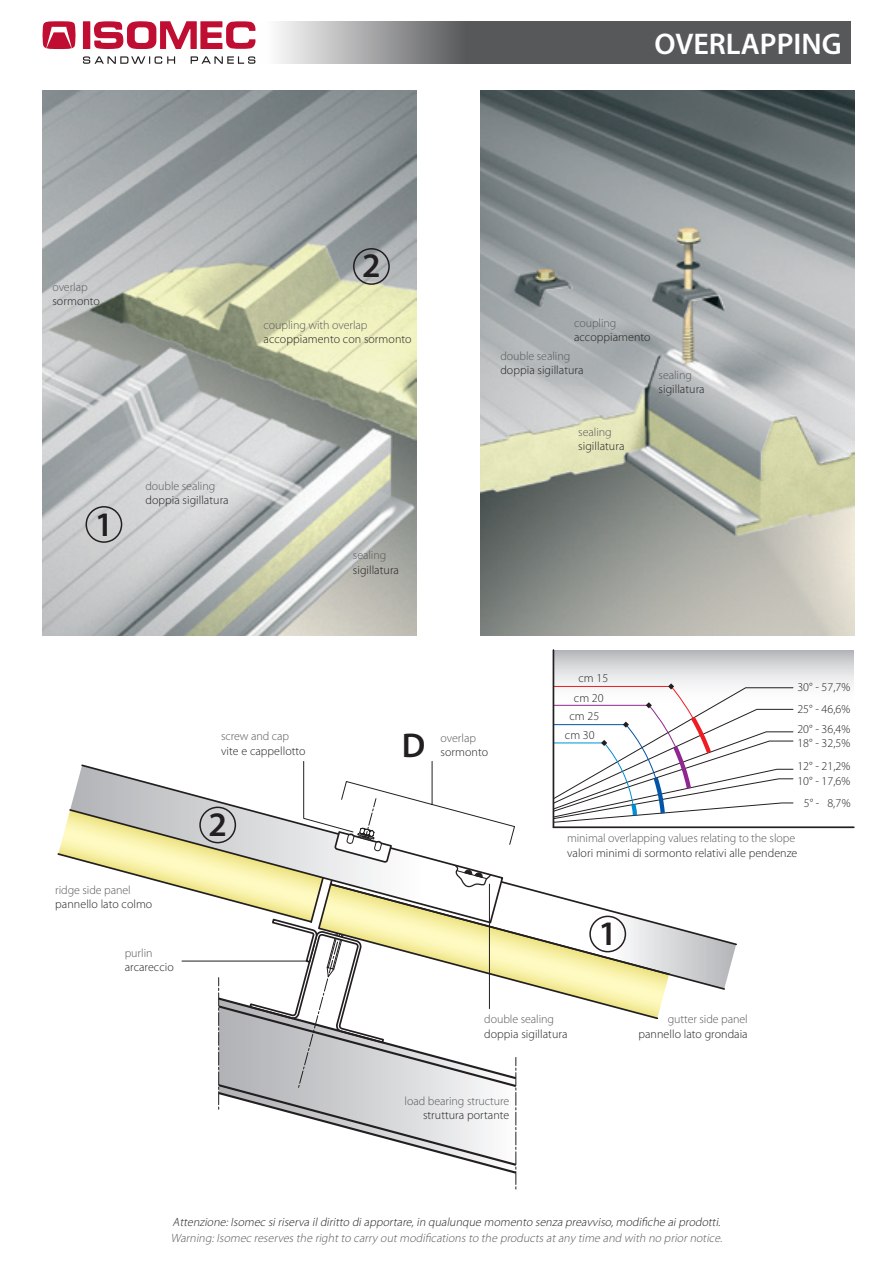
<style>
.page{position:relative;width:893px;height:1263px;background:#fff}
.page>*{position:absolute;margin:0;border:0;box-sizing:border-box;transform-origin:0 0}
._13_Testo_ITA_Descri{font:600 34.5px "Myriad Pro";color:#231f20}
._01_Titolo_Superiore{font:600 30px "Myriad Pro";color:#fff}
._13_Testo_ITA_Descri-2{font:300 12px/21.8px "Myriad Pro";letter-spacing:.005em;color:#231f20}
._15_Testo_ING{font:300 12px "Myriad Pro";letter-spacing:-.005em;color:#57585a}
._13_Testo_ITA_Descri-3{font:italic 300 12px "Myriad Pro";color:#231f20}
._13_Testo_ITA_Descri-4{font:italic 300 12px "Myriad Pro";color:#57585a}
</style>
<div class="page">
<svg style="left:278px;top:21px;width:572px;height:43px;background:#717173"></svg>
<svg style="left:83px;top:56px;width:92px;height:8px"></svg>
<svg style="left:191px;top:56px;width:64px;height:8px"></svg>
<svg style="left:83px;top:21px;width:172px;height:28px"></svg>
<svg style="left:43px;top:21px;width:33px;height:28px"></svg>
<svg style="left:671px;top:926px;width:66px;height:64px"></svg>
<svg style="left:517px;top:885px;width:154px;height:135px"></svg>
<svg style="left:57px;top:761px;width:460px;height:428px"></svg>
<svg style="left:554px;top:650px;width:300px;height:176px"></svg>
<hr style="left:553px;top:826px;width:301px;height:2px;background:#231f20">
<hr style="left:553px;top:650px;width:1px;height:177px;background:#231f20">
<svg style="left:554px;top:683px;width:239px;height:140px"></svg>
<hr style="left:182px;top:961px;width:125px;height:1px;background:#231f20">
<hr style="left:489px;top:884px;width:1px;height:125px;background:#231f20">
<img style="left:43px;top:91px;width:373px;height:544px">
<img style="left:480px;top:91px;width:374px;height:544px">
<div style="left:199px;top:806px;width:37px;height:37px;border:2px solid #231f20;border-radius:50%"></div>
<div style="left:589px;top:916px;width:37px;height:36px;border:2px solid #231f20;border-radius:50%"></div>
<div style="left:353px;top:248px;width:37px;height:37px;border:2px solid #231f20;border-radius:50%"></div>
<div style="left:86px;top:506px;width:36px;height:37px;border:2px solid #231f20;border-radius:50%"></div>
<p class="_01_Titolo_Superiore" style="left:654px;top:25px;width:189px">OVERLAPPING</p>
<p class="_15_Testo_ING" style="left:52px;top:279px;width:37px">overlap</p>
<p class="_13_Testo_ITA_Descri-2" style="left:52px;top:290px;width:49px">sormonto</p>
<p class="_13_Testo_ITA_Descri" style="left:362px;top:243px;width:20px">2</p>
<p class="_15_Testo_ING" style="left:264px;top:318px;width:105px">coupling with overlap</p>
<p class="_13_Testo_ITA_Descri-2" style="left:264px;top:328px;width:149px">accoppiamento con sormonto</p>
<p class="_13_Testo_ITA_Descri" style="left:95px;top:502px;width:20px">1</p>
<p class="_15_Testo_ING" style="left:145px;top:478px;width:71px">double sealing</p>
<p class="_13_Testo_ITA_Descri-2" style="left:145px;top:489px;width:85px">doppia sigillatura</p>
<p class="_15_Testo_ING" style="left:353px;top:548px;width:35px">sealing</p>
<p class="_13_Testo_ITA_Descri-2" style="left:353px;top:559px;width:48px">sigillatura</p>
<p class="_15_Testo_ING" style="left:574px;top:315px;width:44px">coupling</p>
<p class="_13_Testo_ITA_Descri-2" style="left:574px;top:326px;width:78px">accoppiamento</p>
<p class="_15_Testo_ING" style="left:500px;top:349px;width:71px">double sealing</p>
<p class="_13_Testo_ITA_Descri-2" style="left:500px;top:359px;width:85px">doppia sigillatura</p>
<p class="_15_Testo_ING" style="left:659px;top:368px;width:35px">sealing</p>
<p class="_13_Testo_ITA_Descri-2" style="left:659px;top:378px;width:48px">sigillatura</p>
<p class="_15_Testo_ING" style="left:578px;top:424px;width:35px">sealing</p>
<p class="_13_Testo_ITA_Descri-2" style="left:578px;top:435px;width:48px">sigillatura</p>
<p class="_15_Testo_ING" style="left:55px;top:883px;width:77px">ridge side panel</p>
<p class="_13_Testo_ITA_Descri-2" style="left:55px;top:893px;width:99px">pannello lato colmo</p>
<p class="_15_Testo_ING" style="left:125px;top:945px;width:29px">purlin</p>
<p class="_13_Testo_ITA_Descri-2" style="left:125px;top:956px;width:51px">arcareccio</p>
<p class="_15_Testo_ING" style="left:221px;top:729px;width:70px">screw and cap</p>
<p class="_13_Testo_ITA_Descri-2" style="left:221px;top:740px;width:86px">vite e cappellotto</p>
<p class="_13_Testo_ITA_Descri" style="left:208px;top:802px;width:20px">2</p>
<p class="_13_Testo_ITA_Descri" style="left:402px;top:723px;width:25px">D</p>
<p class="_15_Testo_ING" style="left:441px;top:731px;width:37px">overlap</p>
<p class="_13_Testo_ITA_Descri-2" style="left:441px;top:741px;width:49px">sormonto</p>
<p class="_13_Testo_ITA_Descri-2" style="left:578px;top:667px;width:31px">cm 15</p>
<p class="_13_Testo_ITA_Descri-2" style="left:574px;top:686px;width:31px">cm 20</p>
<p class="_13_Testo_ITA_Descri-2" style="left:569px;top:705px;width:31px">cm 25</p>
<p class="_13_Testo_ITA_Descri-2" style="left:565px;top:724px;width:31px">cm 30</p>
<p class="_13_Testo_ITA_Descri-2" style="left:797px;top:676px;width:54px">30° - 57,7%<br>25° - 46,6%</p>
<p class="_13_Testo_ITA_Descri-2" style="left:797px;top:722px;width:54px;line-height:14px">20° - 36,4%<br>18° - 32,5%</p>
<p class="_13_Testo_ITA_Descri-2" style="left:797px;top:759px;width:54px;line-height:14.2px">12° - 21,2%<br>10° - 17,6%</p>
<p class="_13_Testo_ITA_Descri-2" style="left:804px;top:792px;width:48px">5° - 8,7%</p>
<p class="_15_Testo_ING" style="left:567px;top:831px;width:230px">minimal overlapping values relating to the slope</p>
<p class="_13_Testo_ITA_Descri-2" style="left:567px;top:842px;width:232px">valori minimi di sormonto relativi alle pendenze</p>
<p class="_13_Testo_ITA_Descri" style="left:598px;top:911px;width:20px">1</p>
<p class="_15_Testo_ING" style="left:484px;top:1012px;width:71px">double sealing</p>
<p class="_13_Testo_ITA_Descri-2" style="left:484px;top:1023px;width:85px">doppia sigillatura</p>
<p class="_15_Testo_ING" style="left:405px;top:1094px;width:106px">load bearing structure</p>
<p class="_13_Testo_ITA_Descri-2" style="left:423px;top:1104px;width:88px">struttura portante</p>
<p class="_15_Testo_ING" style="left:668px;top:1012px;width:82px">gutter side panel</p>
<p class="_13_Testo_ITA_Descri-2" style="left:638px;top:1023px;width:111px">pannello lato grondaia</p>
<p class="_13_Testo_ITA_Descri-3" style="left:173px;top:1215px;width:552px">Attenzione:Isomec siriserva ildiritto diapportare,in qualunque momento senza preavviso,modifiche aiprodotti.</p>
<p class="_13_Testo_ITA_Descri-4" style="left:171px;top:1231px;width:555px">Warning:Isomec reservesthe rightto carry outmodificationsto the productsatany time and with no priornotice.</p>
</div>
